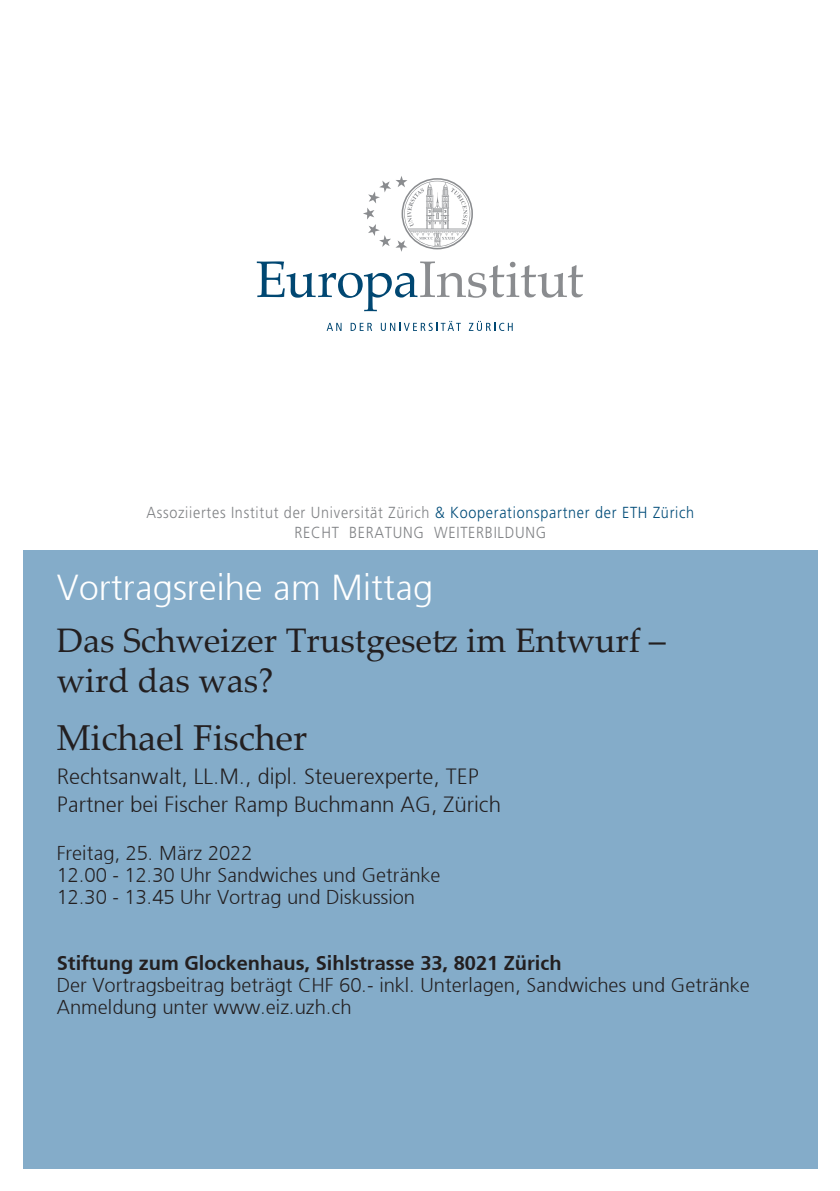
<style>
.page{position:relative;width:840px;height:1191px;background:#fff}
.page>*{position:absolute;margin:0;border:0;box-sizing:border-box;transform-origin:0 0}
.t1{font:300 36px "Frutiger 45";color:#fff}
.t2{font:36px "Palatino Linotype";color:#231f20}
.t3{font:34px/40px "Palatino Linotype";color:#231f20}
.t4{font:300 22px/28px "Frutiger 45";color:#231f20}
.t5{font:300 20px/22px "Frutiger 45";color:#231f20}
.t6{font:300 20px "Frutiger 45";color:#231f20}
.t7{font:300 16px/20px "Frutiger LT Pro";letter-spacing:.05em;color:#808285;text-align:center;scale:.9 1}
.s1{color:#004c79}
</style>
<div class="page">
<div style="left:23px;top:550px;width:793px;height:618px;background:#84acc9"></div>
<svg style="left:326px;top:323px;width:15px;height:8px"></svg>
<svg style="left:350px;top:323px;width:22px;height:8px"></svg>
<svg style="left:380px;top:321px;width:80px;height:10px"></svg>
<svg style="left:468px;top:321px;width:44px;height:10px"></svg>
<svg style="left:257px;top:261px;width:326px;height:50px"></svg>
<svg style="left:363px;top:176px;width:109px;height:76px"></svg>
<p class="t7" style="left:146px;top:502px;width:610px">Assoziiertes Institut der Universität Zürich <span class="s1">&amp; Kooperationspartner der ETH Zürich<br></span>RECHT BERATUNG WEITERBILDUNG</p>
<h1 class="t1" style="left:57px;top:567px;width:377px">Vortragsreihe am Mittag</h1>
<h2 class="t3" style="left:57px;top:618px;width:610px">Das Schweizer Trustgesetz im Entwurf – wird das was?</h2>
<h1 class="t2" style="left:57px;top:712px;width:252px">Michael Fischer</h1>
<p class="t4" style="left:57px;top:762px;width:445px">Rechtsanwalt, LL.M., dipl. Steuerexperte, TEP<br>Partner bei Fischer Ramp Buchmann AG, Zürich</p>
<p class="t5" style="left:57px;top:841px;width:385px">Freitag, 25. März 2022<br>12.00 - 12.30 Uhr Sandwiches und Getränke<br>12.30 - 13.45 Uhr Vortrag und Diskussion</p>
<p class="t6" style="left:57px;top:950px;width:506px">Stiftung zum Glockenhaus, Sihlstrasse 33, 8021 Zürich</p>
<p class="t5" style="left:57px;top:973px;width:694px">Der Vortragsbeitrag beträgt CHF 60.- inkl. Unterlagen, Sandwiches und Getränke<br>Anmeldung unter www.eiz.uzh.ch</p>
</div>
